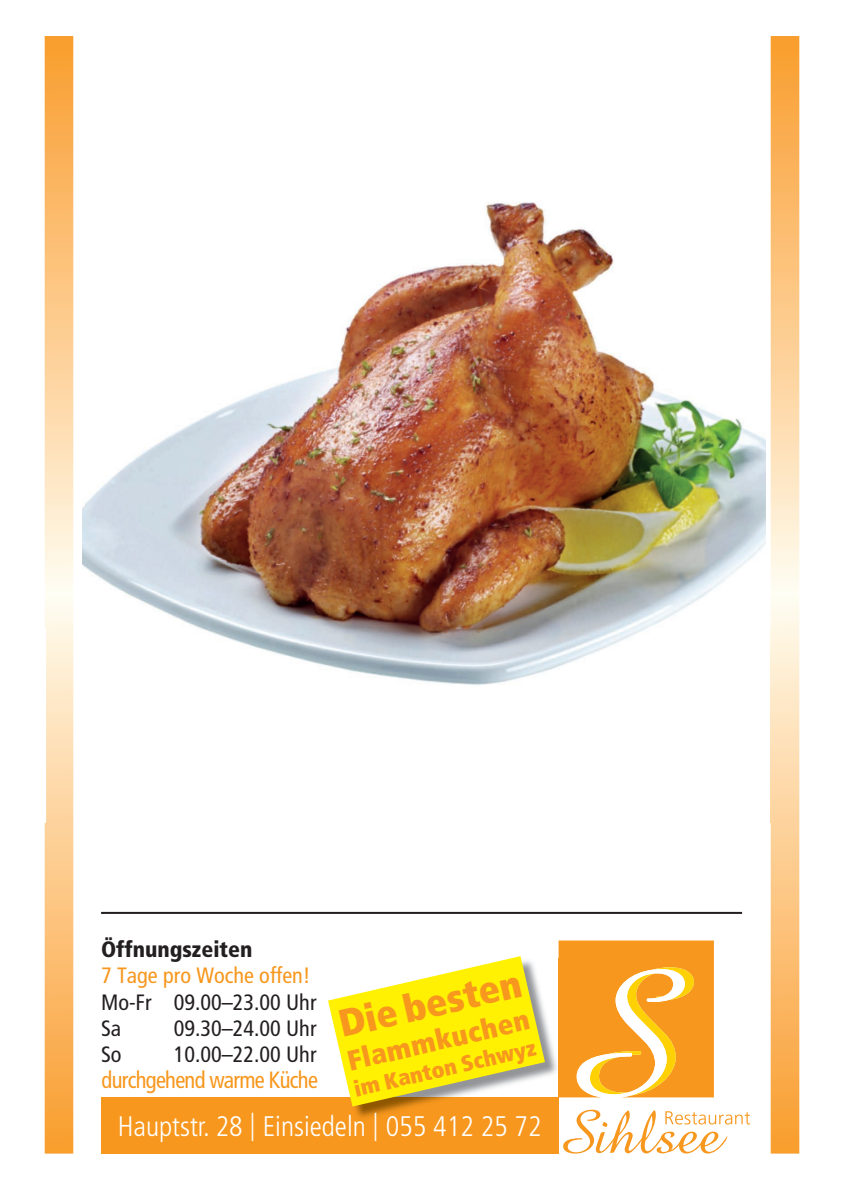
<style>
.page{position:relative;width:842px;height:1191px;background:#fff}
.page>*{position:absolute;margin:0;border:0;box-sizing:border-box;transform-origin:0 0}
.t1{font:900 condensed 38.4px "Frutiger";color:#f7971d}
.t2{font:300 condensed 28.3px "Frutiger";color:#fff}
.t3{font:900 condensed 28.3px "Frutiger";color:#f7971d}
.t4{font:condensed 23.5px "Frutiger";letter-spacing:-.03em;color:#f7971d;scale:.95 1}
.t5{font:condensed 22.2px/26.2px "Frutiger";color:#231f20}
.t6{font:condensed 22.2px "Frutiger";color:#f7971d}
.t7{font:900 condensed 22.2px "Frutiger";color:#231f20}
.t8{font:900 condensed 22.2px "Frutiger";color:#f7971d}
</style>
<div class="page">
<div style="left:101px;top:1097px;width:457px;height:56px;background:#f7971d"></div>
<svg style="left:771px;top:36px;width:28px;height:1117px;background:#fccb8d"></svg>
<svg style="left:45px;top:36px;width:28px;height:1117px;background:#fccc90"></svg>
<svg style="left:559px;top:940px;width:155px;height:158px;background:#f8a838"></svg>
<svg style="left:563px;top:1109px;width:187px;height:44px"></svg>
<img style="left:545px;top:958px;width:14px;height:162px">
<img style="left:352px;top:1097px;width:206px;height:23px">
<img style="left:559px;top:958px;width:1px;height:139px">
<svg style="left:328px;top:956px;width:217px;height:150px"></svg>
<hr style="left:101px;top:912px;width:641px;height:2px;background:#231f20">
<img style="left:771px;top:627px;width:1px;height:196px">
<img style="left:82px;top:202px;width:683px;height:483px">
<p class="t7" style="left:101px;top:936px;width:153px">Öffnungszeiten</p>
<p class="t6" style="left:101px;top:962px;width:211px">7 Tage pro Woche offen!</p>
<p class="t5" style="left:101px;top:989px;width:217px">Mo-Fr 09.00–23.00 Uhr<br>Sa</p>
<h1 class="t1" style="left:334px;top:1001px;width:188px;rotate:-13deg">Die besten</h1>
<p class="t3" style="left:344px;top:1044px;width:188px;rotate:-13deg">Flammkuchen</p>
<p class="t5" style="left:174px;top:1015px;width:144px">09.30–24.00 Uhr</p>
<p class="t8" style="left:351px;top:1075px;width:188px;rotate:-13deg">im Kanton Schwyz</p>
<p class="t2" style="left:118px;top:1110px;width:425px">Hauptstr. 28 | Einsiedeln | 055 412 25 72</p>
<p class="t5" style="left:101px;top:1041px;width:22px">So</p>
<p class="t5" style="left:174px;top:1041px;width:144px">10.00–22.00 Uhr</p>
<p class="t4" style="left:102px;top:1065px;width:229px">durchgehend warme Küche</p>
</div>
